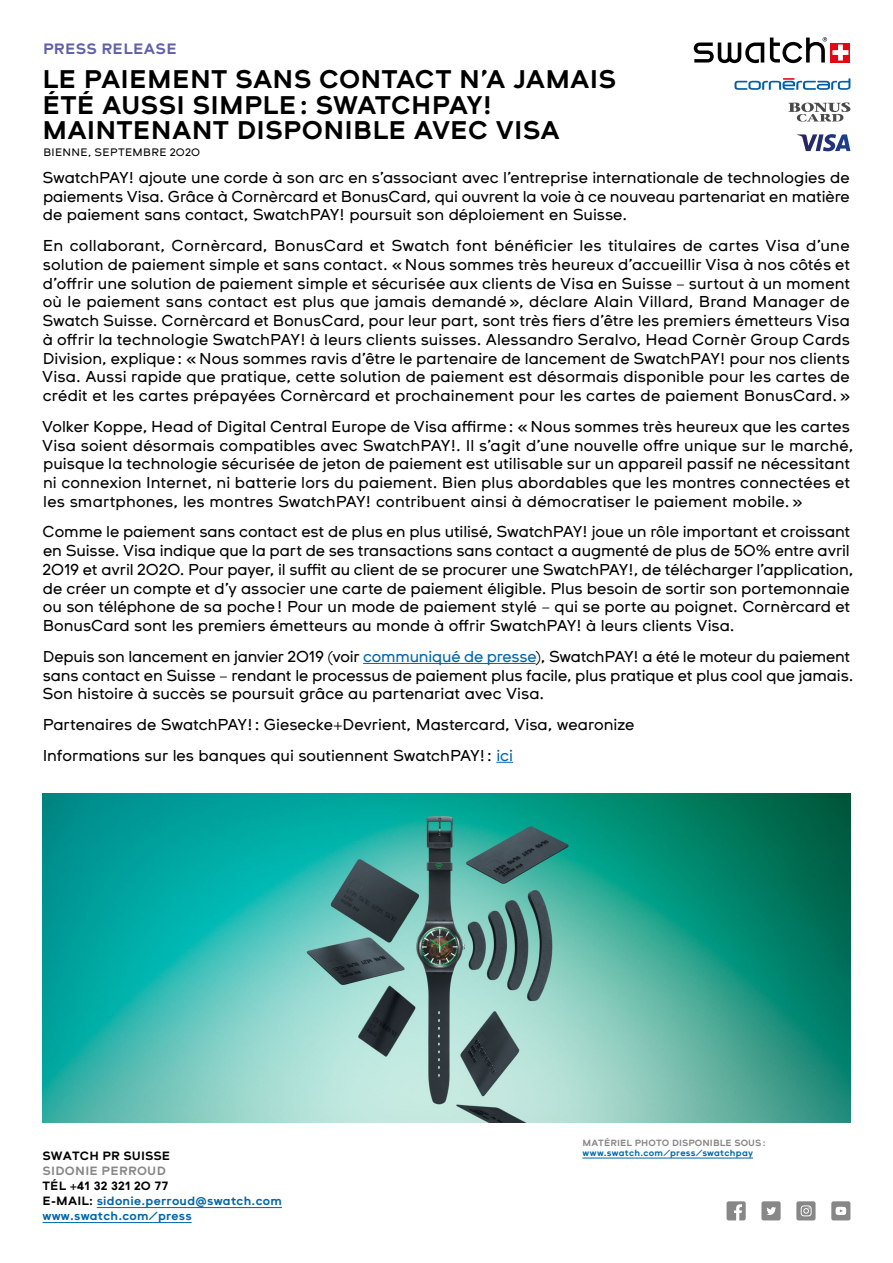
<style>
.page{position:relative;width:893px;height:1263px;background:#fff}
.page>*{position:absolute;margin:0;border:0;box-sizing:border-box;transform-origin:0 0}
.t1{font:700 25.5px/25.5px "Swatch CT";letter-spacing:.01em;color:#000}
.t2{font:15.75px/18.8px "Swatch CT";color:#000}
.t3{font:700 15px "Swatch CT";letter-spacing:.025em;color:#6061a7}
.t4{font:700 12px/15px "Swatch CT";letter-spacing:.02em;color:#0066a9}
.t5{font:700 12px "Swatch CT";letter-spacing:.01em;color:#000}
.t6{font:700 12px "Swatch CT";letter-spacing:.025em;color:#878787}
.t7{font:10.8px "Swatch CT";letter-spacing:.035em;color:#000}
.t8{font:700 9px "Swatch CT";letter-spacing:.025em;color:#0066a9}
.t9{font:700 9px "Swatch CT";letter-spacing:.01em;color:#878787}
.s1{color:#0066a9}
.s2{color:#000}
</style>
<div class="page">
<svg style="left:727px;top:1201px;width:19px;height:19px"></svg>
<svg style="left:796px;top:1201px;width:19px;height:19px"></svg>
<svg style="left:761px;top:1201px;width:20px;height:19px"></svg>
<svg style="left:831px;top:1201px;width:19px;height:19px"></svg>
<hr style="left:363px;top:663px;width:173px;height:1px;background:#0066a9">
<svg style="left:496px;top:762px;width:17px;height:1px"></svg>
<hr style="left:583px;top:1158px;width:170px;height:1px;background:#0066a9">
<img style="left:43px;top:793px;width:807px;height:329px">
<svg style="left:694px;top:43px;width:70px;height:20px"></svg>
<svg style="left:848px;top:43px;width:2px;height:20px"></svg>
<svg style="left:770px;top:37px;width:78px;height:26px"></svg>
<hr style="left:43px;top:1222px;width:149px;height:1px;background:#0066a9">
<hr style="left:97px;top:1207px;width:185px;height:1px;background:#0066a9">
<svg style="left:788px;top:102px;width:62px;height:20px"></svg>
<svg style="left:734px;top:78px;width:116px;height:12px"></svg>
<svg style="left:797px;top:134px;width:53px;height:17px"></svg>
<p class="t3" style="left:43px;top:41px;width:135px">PRESS RELEASE</p>
<h1 class="t1" style="left:42px;top:67px;width:575px">LE PAIEMENT SANS CONTACT N’A JAMAIS<br>ÉTÉ AUSSI SIMPLE: SWATCHPAY!<br>MAINTENANT DISPONIBLE AVEC VISA</h1>
<p class="t7" style="left:43px;top:146px;width:158px">BIENNE, SEPTEMBRE 2020</p>
<p class="t2" style="left:42px;top:168px;width:809px;text-align:justify">SwatchPAY! ajoute une corde à son arc en s’associant avec l’entreprise internationale de technologies de paiements Visa. Grâce à Cornèrcard et BonusCard, qui ouvrent la voie à ce nouveau partenariat en matière de paiement sans contact, SwatchPAY! poursuit son déploiement en Suisse.</p>
<p class="t2" style="left:42px;top:236px;width:810px;text-align:justify">En collaborant, Cornèrcard, BonusCard et Swatch font bénéficier les titulaires de cartes Visa d’une solution de paiement simple et sans contact. « Nous sommes très heureux d’accueillir Visa à nos côtés et d’offrir une solution de paiement simple et sécurisée aux clients de Visa en Suisse – surtout à un moment où le paiement sans contact est plus que jamais demandé», déclare Alain Villard, Brand Manager de Swatch Suisse. Cornèrcard et BonusCard, pour leur part, sont très fiers d’être les premiers émetteurs Visa à offrir la technologie SwatchPAY! à leurs clients suisses. Alessandro Seralvo, Head Cornèr Group Cards Division, explique: « Nous sommes ravis d’être le partenaire de lancement de SwatchPAY! pour nos clients Visa. Aussi rapide que pratique, cette solution de paiement est désormais disponible pour les cartes de crédit et les cartes prépayées Cornèrcard et prochainement pour les cartes de paiement BonusCard.»</p>
<p class="t2" style="left:42px;top:417px;width:813px">Volker Koppe, Head of Digital Central Europe de Visa affirme: « Nous sommes très heureux que les cartes Visa soient désormais compatibles avec SwatchPAY!. Il s’agit d’une nouvelle offre unique sur le marché, puisque la technologie sécurisée de jeton de paiement est utilisable sur un appareil passif ne nécessitant ni connexion Internet, ni batterie lors du paiement. Bien plus abordables que les montres connectées et les smartphones, les montres SwatchPAY! contribuent ainsi à démocratiser le paiement mobile.»</p>
<p class="t2" style="left:42px;top:523px;width:812px">Comme le paiement sans contact est de plus en plus utilisé, SwatchPAY! joue un rôle important et croissant en Suisse. Visa indique que la part de ses transactions sans contact a augmenté de plus de 50% entre avril 2019 et avril 2020. Pour payer, il suffit au client de se procurer une SwatchPAY!, de télécharger l’application, de créer un compte et d’y associer une carte de paiement éligible. Plus besoin de sortir son portemonnaie ou son téléphone de sa poche! Pour un mode de paiement stylé – qui se porte au poignet. Cornèrcard et BonusCard sont les premiers émetteurs au monde à offrir SwatchPAY! à leurs clients Visa.</p>
<p class="t2" style="left:42px;top:647px;width:812px">Depuis son lancement en janvier 2019 (voir <span class="s1">communiqué de presse</span>), SwatchPAY! a été le moteur du paiement sans contact en Suisse – rendant le processus de paiement plus facile, plus pratique et plus cool que jamais.<br>Son histoire à succès se poursuit grâce au partenariat avec Visa.</p>
<p class="t2" style="left:43px;top:709px;width:593px;line-height:30.6px">Partenaires de SwatchPAY!: Giesecke+Devrient, Mastercard, Visa, wearonize<br>Informations sur les banques qui soutiennent SwatchPAY!: <span class="s1">ici</span></p>
<p class="t9" style="left:583px;top:1137px;width:185px">MATÉRIEL PHOTO DISPONIBLE SOUS:</p>
<p class="t5" style="left:43px;top:1149px;width:129px">SWATCH PR SUISSE</p>
<p class="t8" style="left:583px;top:1148px;width:172px">www.swatch.com/press/swatchpay</p>
<p class="t6" style="left:43px;top:1164px;width:125px">SIDONIE PERROUD</p>
<p class="t4" style="left:43px;top:1179px;width:241px"><span class="s2">TÉL +41 32 321 20 77<br>E-MAIL:</span> sidonie.perroud@swatch.com www.swatch.com/press</p>
</div>
